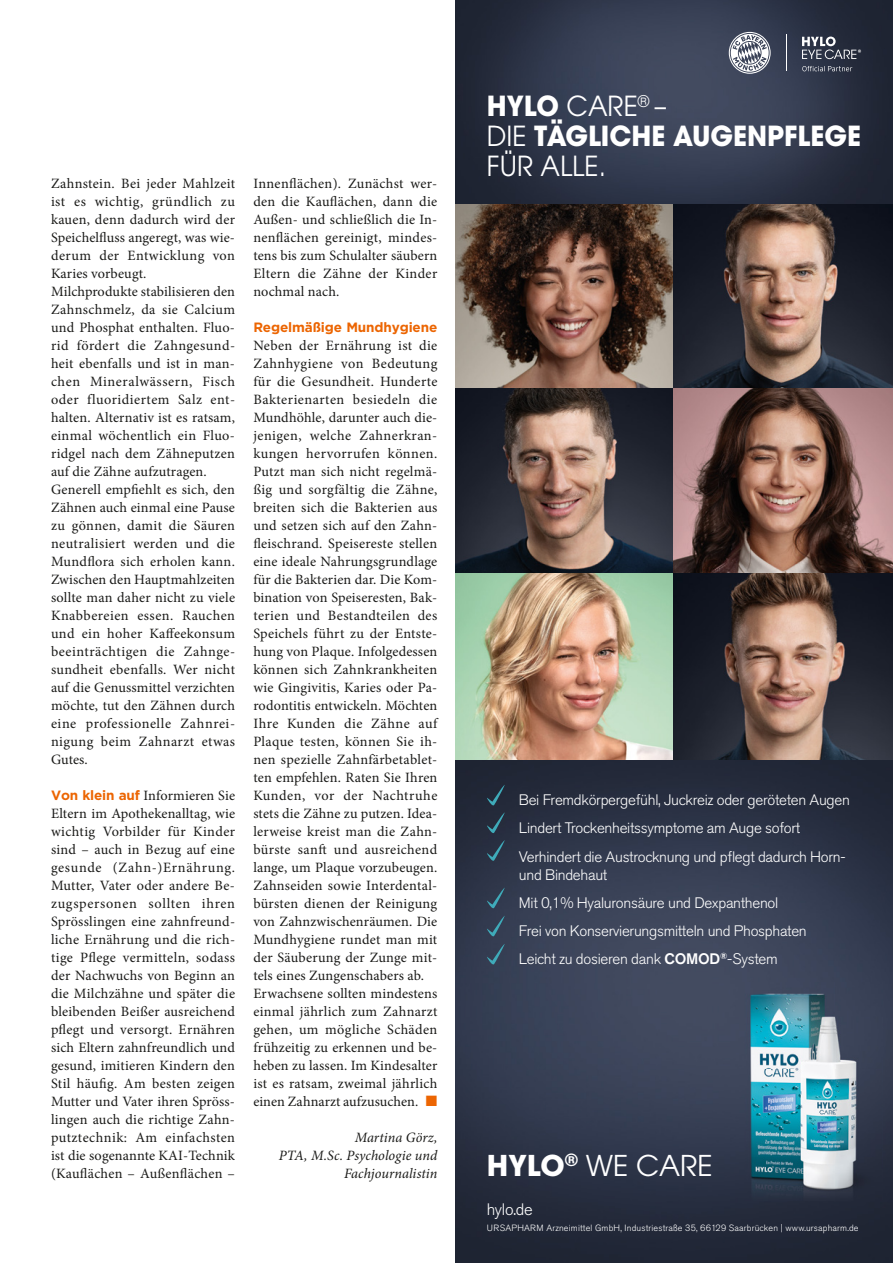
<style>
.page{position:relative;width:893px;height:1263px;background:#fff}
.page>*{position:absolute;margin:0;border:0;box-sizing:border-box;transform-origin:0 0}
.t1{font:28.5px "ITC Avant Garde Std";color:#fff}
.t2{font:700 27.6px/30.3px "ITC Avant Garde Std";color:#fff;scale:.96 1}
.t3{font:300 16.5px "Akzidenz Grotesk Pro";letter-spacing:-.02em;color:#fff}
.t4{font:300 15.15px/28.2px "Akzidenz Grotesk Pro";letter-spacing:-.02em;color:#fff}
.t5{font:14.25px/18px "Minion Pro";letter-spacing:.02em;color:#1a1a18}
.t6{font:italic 14.25px/18px "Minion Pro";color:#1a1a18;text-align:right}
.t7{font:700 13.5px "Gotham";letter-spacing:-.01em;color:#ec6502}
.t8{font:300 9px "Akzidenz Grotesk Pro";letter-spacing:.02em;color:#fff}
.s1{font-family:"Gotham";font-weight:700;font-size:13.5px;color:#ec6502}
.s2{color:#ec6502}
.s3{font-weight:400}
.s4{font-weight:500}
.s5{font-weight:700}
</style>
<div class="page">
<img style="left:455px;top:760px;width:438px;height:503px">
<img style="left:455px;top:0;width:438px;height:204px">
<img style="left:455px;top:204px;width:438px;height:556px">
<svg style="left:486px;top:886px;width:20px;height:79px;background:#34485c"></svg>
<svg style="left:486px;top:783px;width:20px;height:78px;background:#283a4b"></svg>
<img style="left:740px;top:982px;width:143px;height:219px">
<hr style="left:786px;top:35px;width:1px;height:36px;background:#fff">
<svg style="left:729px;top:32px;width:42px;height:42px"></svg>
<svg style="left:802px;top:66px;width:50px;height:5px"></svg>
<svg style="left:802px;top:37px;width:59px;height:22px"></svg>
<p class="t5" style="left:51px;top:175px;width:186px">Zahnstein. Bei jeder Mahlzeit ist es wichtig, gründlich zu kauen, denn dadurch wird der<br>Speichelfluss angeregt, was wie&shy;derum der Entwicklung von<br>Karies vorbeugt.<br>Milchprodukte stabilisieren den<br>Zahnschmelz, da sie Calcium und Phosphat enthalten. Fluo&shy;rid fördert die Zahngesund&shy;heit ebenfalls und ist in man&shy;chen Mineralwässern, Fisch oder fluoridiertem Salz ent&shy;halten. Alternativ ist es ratsam, einmal wöchentlich ein Fluo&shy;ridgel nach dem Zähneputzen auf die Zähne aufzutragen.<br>Generell empfiehlt es sich, den<br>Zähnen auch einmal eine Pause zu gönnen, damit die Säuren neutralisiert werden und die<br>Mundflora sich erholen kann.<br>Zwischen den Hauptmahlzeiten sollte man daher nicht zu viele<br>Knabbereien essen. Rauchen und ein hoher Kaffeekonsum beeinträchtigen die Zahnge&shy;sundheit ebenfalls. Wer nicht auf die Genussmittel verzichten möchte, tut den Zähnen durch eine professionelle Zahnrei&shy;nigung beim Zahnarzt etwas<br>Gutes.</p>
<p class="t5" style="left:51px;top:787px;width:186px;text-align:justify"><span class="s1">Von klein auf</span> Informieren Sie Eltern im Apothekenalltag, wie wichtig Vorbilder für Kinder sind – auch in Bezug auf eine gesunde (Zahn-)Ernährung.<br>Mutter, Vater oder andere Be&shy;zugspersonen sollten ihren Sprösslingen eine zahnfreund&shy;liche Ernährung und die rich&shy;tige Pflege vermitteln, sodass der Nachwuchs von Beginn an die Milchzähne und später die bleibenden Beißer ausreichend pflegt und versorgt. Ernähren sich Eltern zahnfreundlich und gesund, imitieren Kindern den Stil häufig. Am besten zeigen Mutter und Vater ihren Spröss&shy;lingen auch die richtige Zahn&shy;putztechnik: Am einfachsten ist die sogenannte KAI-Technik (Kauflächen – Außenflächen –</p>
<p class="t5" style="left:253px;top:175px;width:186px;text-align:justify">Innenflächen). Zunächst wer&shy;den die Kauflächen, dann die Außen- und schließlich die In&shy;nenflächen gereinigt, mindes&shy;tens bis zum Schulalter säubern Eltern die Zähne der Kinder nochmal nach.</p>
<p class="t7" style="left:253px;top:318px;width:186px">Regelmäßige Mundhygiene</p>
<p class="t5" style="left:253px;top:337px;width:186px">Neben der Ernährung ist die<br>Zahnhygiene von Bedeutung für die Gesundheit. Hunderte<br>Bakterienarten besiedeln die<br>Mundhöhle, darunter auch die&shy;jenigen, welche Zahnerkran&shy;kungen hervorrufen können.<br>Putzt man sich nicht regelmä&shy;ßig und sorgfältig die Zähne, breiten sich die Bakterien aus und setzen sich auf den Zahn&shy;fleischrand. Speisereste stellen eine ideale Nahrungsgrundlage für die Bakterien dar. Die Kom&shy;bination von Speiseresten, Bak&shy;terien und Bestandteilen des<br>Speichels führt zu der Entste&shy;hung von Plaque. Infolgedessen können sich Zahnkrankheiten wie Gingivitis, Karies oder Pa&shy;rodontitis entwickeln. Möchten<br>Ihre Kunden die Zähne auf<br>Plaque testen, können Sie ih&shy;nen spezielle Zahnfärbetablet&shy;ten empfehlen. Raten Sie Ihren<br>Kunden, vor der Nachtruhe stets die Zähne zu putzen. Idea&shy;lerweise kreist man die Zahn&shy;bürste sanft und ausreichend lange, um Plaque vorzubeugen.<br>Zahnseiden sowie Interdental&shy;bürsten dienen der Reinigung von Zahnzwischenräumen. Die<br>Mundhygiene rundet man mit der Säuberung der Zunge mit&shy;tels eines Zungenschabers ab.<br>Erwachsene sollten mindestens einmal jährlich zum Zahnarzt gehen, um mögliche Schäden frühzeitig zu erkennen und be&shy;heben zu lassen. Im Kindesalter ist es ratsam, zweimal jährlich einen Zahnarzt aufzusuchen. <span class="s2">■</span></p>
<p class="t6" style="left:279px;top:1129px;width:160px">Martina Görz,<br>PTA, M.Sc. Psychologie und<br>Fachjournalistin</p>
<h2 class="t2" style="left:487px;top:90px;width:391px">HYLO <span class="s3">CARE</span><sup>®</sup> <span class="s3">–<br>DIE</span> TÄGLICHE AUGENPFLEGE<br><span class="s3">FÜR ALLE.</span></h2>
<p class="t4" style="left:519px;top:786px;width:332px">Bei Fremdkörpergefühl, Juckreiz oder geröteten Augen<br>Lindert Trockenheitssymptome am Auge sofort<br>Verhindert die Austrocknung und pflegt dadurch Horn-</p>
<p class="t4" style="left:519px;top:860px;width:289px">und Bindehaut<br>Mit 0,1% Hyaluronsäure und Dexpanthenol<br>Frei von Konservierungsmitteln und Phosphaten Leicht zu dosieren dank <span class="s4">COMOD</span><sup>®</sup>-System</p>
<h1 class="t1" style="left:487px;top:1147px;width:228px"><span class="s5">HYLO</span><sup>®</sup> WE CARE</h1>
<p class="t3" style="left:487px;top:1199px;width:47px">hylo.de</p>
<p class="t8" style="left:487px;top:1222px;width:373px">URSAPHARM Arzneimittel GmbH, Industriestraße 35, 66129 Saarbrücken | www.ursapharm.de</p>
</div>
